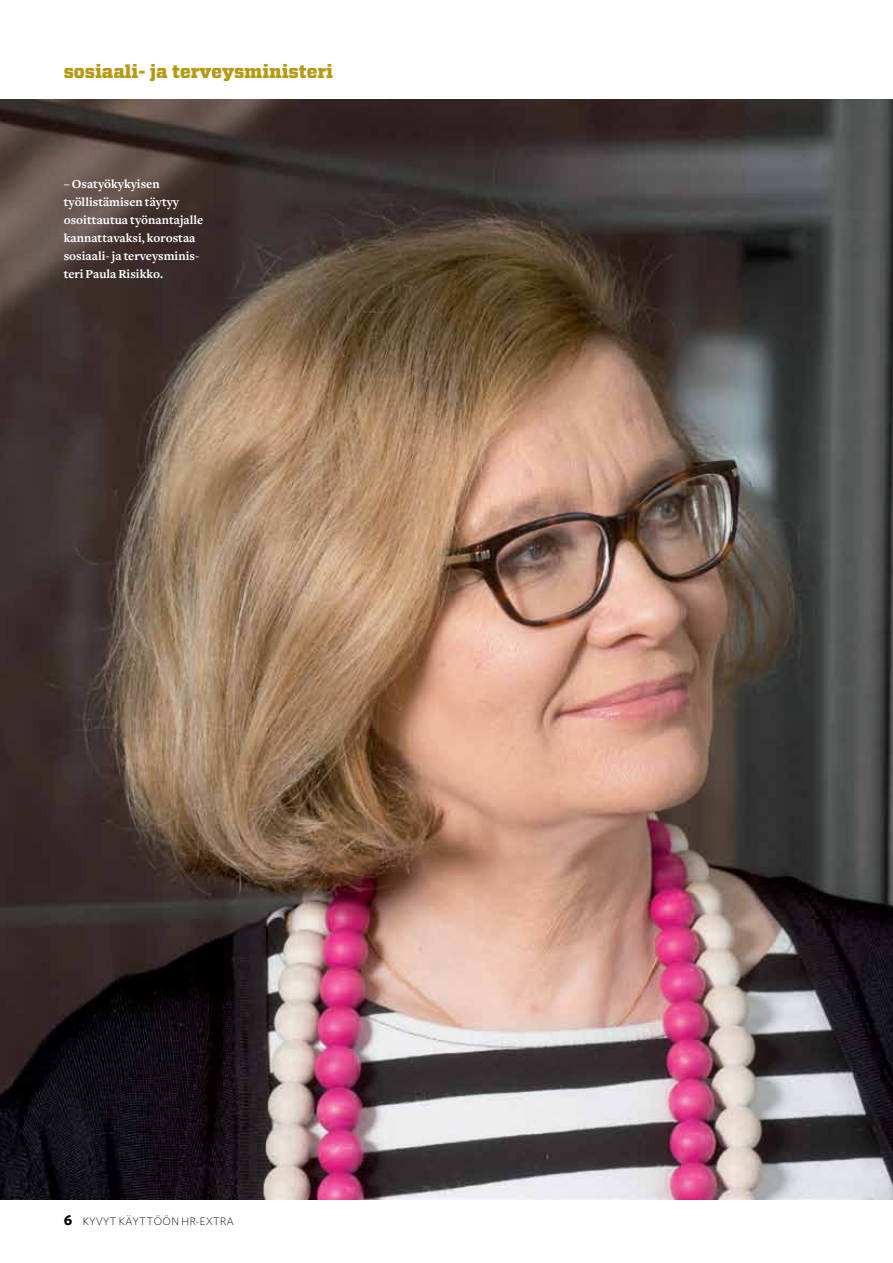
<style>
.page{position:relative;width:893px;height:1263px;background:#fff}
.page>*{position:absolute;margin:0;border:0;box-sizing:border-box;transform-origin:0 0}
.t1{font:900 18px "Vitesse";color:#b69a16}
.t2{font:700 12.75px/18px "Freight Text";color:#fff}
.t3{font:300 12px "Freight Sans";letter-spacing:.04em;color:#000}
.s1{font-weight:700;font-size:15px}
</style>
<div class="page">
<img style="left:0;top:100px;width:893px;height:1099px">
<h1 class="t1" style="left:64px;top:60px;width:271px">sosiaali- ja terveysministeri</h1>
<p class="t2" style="left:64px;top:175px;width:141px">– Osatyökykyisen työllistämisen täytyy osoittautua työnantajalle kannattavaksi, korostaa sosiaali- ja terveysminis&shy;teri Paula Risikko.</p>
<p class="t3" style="left:64px;top:1214px;width:171px"><span class="s1">6</span> kyvyt käyttöön HR-EXTRA</p>
</div>
